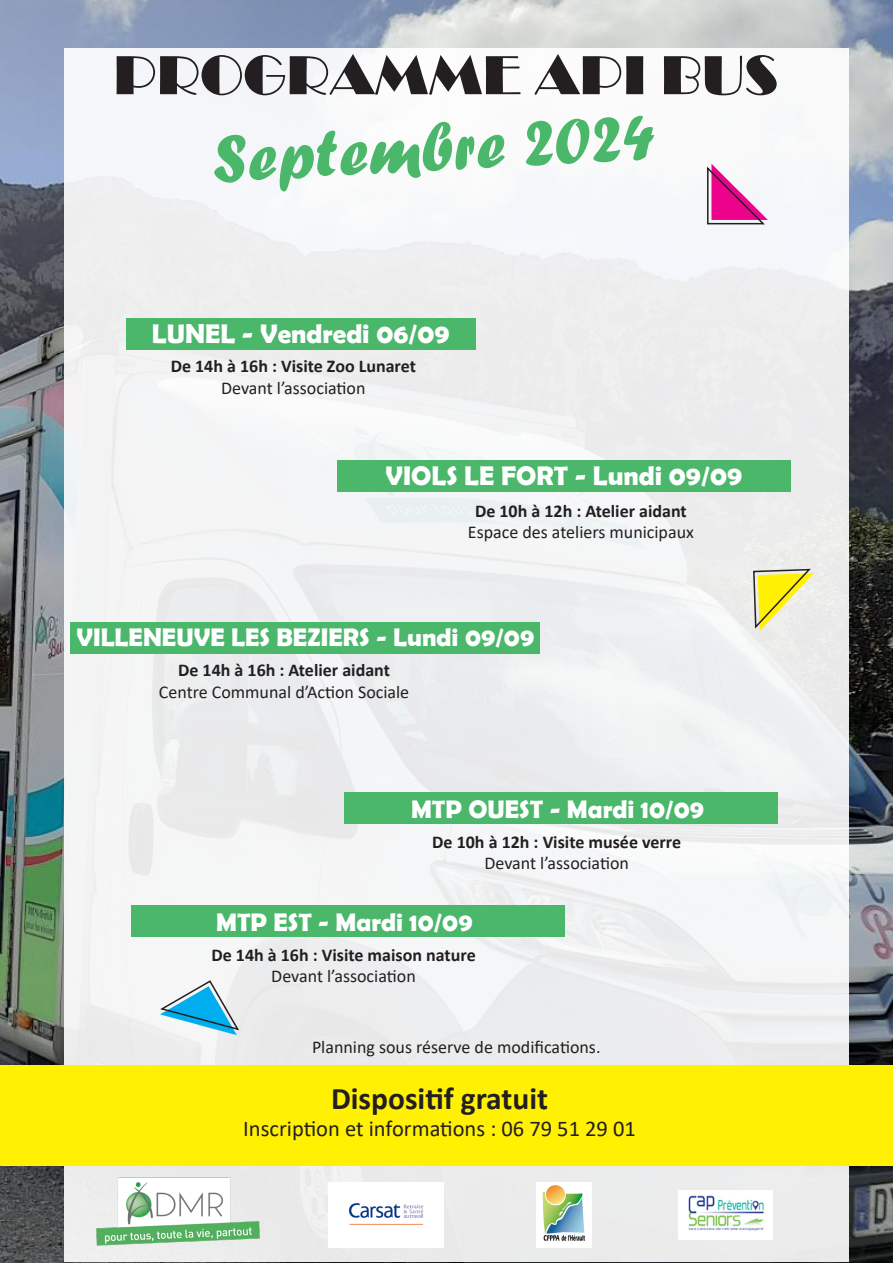
<style>
.page{position:relative;width:893px;height:1263px;background:#fff}
.page>*{position:absolute;margin:0;border:0;box-sizing:border-box;transform-origin:0 0}
.t1{font:69px "Forte";color:#4ab76a}
.t2{font:57px "Broadway";color:#231f20}
.t3{font:700 31.5px "Calibri";color:#231f20}
.t4{font:700 27px "Berlin Sans FB Demi";color:#fff}
.t5{font:700 25.5px "Berlin Sans FB Demi";color:#fff}
.t6{font:22.5px "Calibri";color:#231f20}
.t7{font:18px "Calibri";color:#231f20}
.t8{font:700 18px "Calibri";color:#231f20}
</style>
<div class="page">
<img style="left:0;top:0;width:893px;height:1263px">
<div style="left:64px;top:49px;width:785px;height:1213px;background:#f0f2f3"></div>
<img style="left:536px;top:1182px;width:56px;height:66px">
<img style="left:678px;top:1190px;width:95px;height:49px">
<img style="left:328px;top:1182px;width:116px;height:65px">
<svg style="left:707px;top:164px;width:61px;height:61px"></svg>
<svg style="left:752px;top:567px;width:62px;height:64px"></svg>
<svg style="left:160px;top:980px;width:80px;height:55px"></svg>
<img style="left:96px;top:1176px;width:167px;height:70px">
<div style="left:0;top:1065px;width:892px;height:100px;background:#fff101"></div>
<div style="left:126px;top:318px;width:350px;height:32px;background:#4ab76a"></div>
<div style="left:337px;top:460px;width:454px;height:32px;background:#4ab76a"></div>
<div style="left:70px;top:622px;width:470px;height:31px;background:#4ab76a"></div>
<div style="left:344px;top:792px;width:434px;height:32px;background:#4ab76a"></div>
<div style="left:131px;top:905px;width:434px;height:32px;background:#4ab76a"></div>
<p class="t2" style="left:113px;top:42px;width:666px">PROGRAMME API BUS</p>
<p class="t1" style="left:210px;top:119px;width:445px;rotate:-3deg">Septembre 2024</p>
<p class="t4" style="left:152px;top:318px;width:299px">LUNEL - Vendredi 06/09</p>
<p class="t8" style="left:171px;top:353px;width:247px">De 14h à 16h : Visite Zoo Lunaret</p>
<p class="t7" style="left:221px;top:375px;width:146px">Devant l’association</p>
<p class="t4" style="left:386px;top:460px;width:358px">VIOLS LE FORT - Lundi 09/09</p>
<p class="t8" style="left:475px;top:498px;width:213px">De 10h à 12h : Atelier aidant</p>
<p class="t7" style="left:468px;top:520px;width:228px">Espace des ateliers municipaux</p>
<p class="t5" style="left:76px;top:622px;width:459px">VILLENEUVE LES BEZIERS - Lundi 09/09</p>
<p class="t8" style="left:178px;top:657px;width:213px">De 14h à 16h : Atelier aidant</p>
<p class="t7" style="left:159px;top:679px;width:252px">Centre Communal d’Action Sociale</p>
<p class="t5" style="left:411px;top:795px;width:295px">MTP OUEST - Mardi 10/09</p>
<p class="t8" style="left:432px;top:829px;width:250px">De 10h à 12h : Visite musée verre</p>
<p class="t7" style="left:484px;top:851px;width:146px">Devant l’association</p>
<p class="t5" style="left:216px;top:908px;width:258px">MTP EST - Mardi 10/09</p>
<p class="t8" style="left:211px;top:942px;width:266px">De 14h à 16h : Visite maison nature</p>
<p class="t7" style="left:271px;top:964px;width:146px">Devant l’association</p>
<p class="t7" style="left:312px;top:1035px;width:290px">Planning sous réserve de modifications.</p>
<p class="t3" style="left:331px;top:1076px;width:219px">Dispositif gratuit</p>
<p class="t6" style="left:243px;top:1113px;width:394px">Inscription et informations : 06 79 51 29 01</p>
</div>
